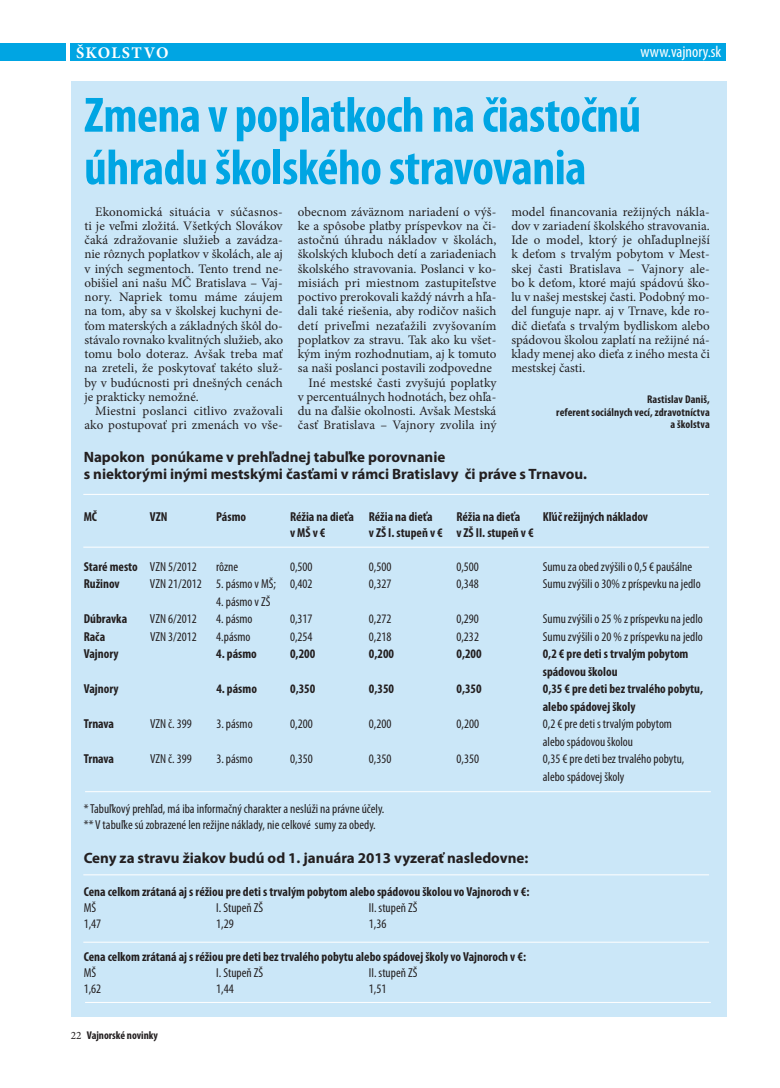
<style>
.page{position:relative;width:780px;height:1088px;background:#fff}
.page>*{position:absolute;margin:0;border:0;box-sizing:border-box;transform-origin:0 0}
.t1{font:700 condensed 50px/52.5px "Myriad Pro";letter-spacing:-.01em;color:#00a5e3}
.t2{font:condensed 16.25px "Myriad Pro";color:#fff}
.t3{font:700 16.25px "Minion Pro";letter-spacing:.08em;color:#fff}
.t4{font:700 15px/17.5px "Myriad Pro";color:#231f20}
.t5{font:13px/14.2px "Minion Pro";color:#231f20;text-align:justify}
.t6{font:condensed 13px/17.5px "Myriad Pro";color:#231f20}
.t7{font:700 condensed 13px/17.5px "Myriad Pro";color:#231f20}
.t8{font:700 condensed 11.25px/12.5px "Myriad Pro";letter-spacing:.01em;color:#231f20;text-align:right}
.s1{font-weight:400}
.s2{font-family:"Minion Pro";font-weight:400;font-stretch:normal}
</style>
<div class="page">
<div style="left:71px;top:82px;width:655px;height:935px;background:#cbe7f8"></div>
<div style="left:70px;top:43px;width:656px;height:17px;background:#00a5e3"></div>
<div style="left:0;top:43px;width:65px;height:17px;background:#00a5e3"></div>
<hr style="left:83px;top:494px;width:626px;height:1px;background:#fff">
<hr style="left:85px;top:791px;width:625px;height:1px;background:#fff">
<hr style="left:83px;top:874px;width:626px;height:1px;background:#fff">
<hr style="left:83px;top:942px;width:626px;height:1px;background:#fff">
<hr style="left:85px;top:1002px;width:625px;height:1px;background:#fff">
<hr style="left:83px;top:547px;width:626px;height:1px;background:#fff">
<p class="t3" style="left:76px;top:42px;width:94px">ŠKOLSTVO</p>
<p class="t2" style="left:640px;top:41px;width:82px">www.vajnory.sk</p>
<h1 class="t1" style="left:84px;top:88px;width:558px">Zmena v poplatkoch na čiastočnú úhradu školského stravovania</h1>
<p class="t5" style="left:84px;top:204px;width:200px;text-indent:11px">Ekonomická situácia v súčasnos&shy;ti je veľmi zložitá. Všetkých Slovákov čaká zdražovanie služieb a zavádza&shy;nie rôznych poplatkov v školách, ale aj v iných segmentoch. Tento trend ne&shy;obišiel ani našu MČ Bratislava – Vaj&shy;nory. Napriek tomu máme záujem na tom, aby sa v školskej kuchyni de&shy;ťom materských a základných škôl do&shy;stávalo rovnako kvalitných služieb, ako tomu bolo doteraz. Avšak treba mať na zreteli, že poskytovať takéto služ&shy;by v budúcnosti pri dnešných cenách je prakticky nemožné.</p>
<p class="t5" style="left:84px;top:404px;width:200px;text-align:right">Miestni poslanci citlivo zvažovali ako postupovať pri zmenách vo vše-</p>
<p class="t5" style="left:298px;top:204px;width:200px">obecnom záväznom nariadení o výš-</p>
<p class="t5" style="left:298px;top:219px;width:200px">ke a spôsobe platby príspevkov na či-</p>
<p class="t5" style="left:298px;top:233px;width:200px">astočnú úhradu nákladov v školách,</p>
<p class="t5" style="left:298px;top:247px;width:200px">školských kluboch detí a zariadeniach</p>
<p class="t5" style="left:298px;top:261px;width:200px">školského stravovania. Poslanci v ko-</p>
<p class="t5" style="left:298px;top:276px;width:200px">misiách pri miestnom zastupiteľstve</p>
<p class="t5" style="left:298px;top:290px;width:200px">poctivo prerokovali každý návrh a hľa-</p>
<p class="t5" style="left:298px;top:304px;width:200px">dali také riešenia, aby rodičov našich</p>
<p class="t5" style="left:298px;top:318px;width:200px">detí priveľmi nezaťažili zvyšovaním</p>
<p class="t5" style="left:298px;top:333px;width:200px">poplatkov za stravu. Tak ako ku všet-</p>
<p class="t5" style="left:298px;top:347px;width:200px">kým iným rozhodnutiam, aj k tomuto</p>
<p class="t5" style="left:298px;top:361px;width:195px">sa naši poslanci postavili zodpovedne</p>
<p class="t5" style="left:308px;top:375px;width:189px">Iné mestské časti zvyšujú poplatky</p>
<p class="t5" style="left:298px;top:390px;width:200px">v percentuálnych hodnotách, bez ohľa-</p>
<p class="t5" style="left:298px;top:404px;width:200px">du na ďalšie okolnosti. Avšak Mestská</p>
<p class="t5" style="left:298px;top:418px;width:200px">časť Bratislava – Vajnory zvolila iný</p>
<p class="t5" style="left:511px;top:204px;width:200px">model financovania režijných nákla&shy;dov v zariadení školského stravovania.<br>Ide o model, ktorý je ohľaduplnejší k deťom s trvalým pobytom v Mest&shy;skej časti Bratislava – Vajnory ale&shy;bo k deťom, ktoré majú spádovú ško&shy;lu v našej mestskej časti. Podobný mo&shy;del funguje napr. aj v Trnave, kde ro&shy;dič dieťaťa s trvalým bydliskom alebo spádovou školou zaplatí na režijné ná&shy;klady menej ako dieťa z iného mesta či mestskej časti.</p>
<p class="t8" style="left:556px;top:393px;width:155px">Rastislav Daniš,<br>referent sociálnych vecí, zdravotníctva a školstva</p>
<p class="t4" style="left:84px;top:447px;width:505px">Napokon ponúkame v prehľadnej tabuľke porovnanie<br>s niektorými inými mestskými časťami v rámci Bratislavy či práve s Trnavou.</p>
<p class="t7" style="left:84px;top:507px;width:15px">MČ</p>
<p class="t7" style="left:150px;top:507px;width:19px">VZN</p>
<p class="t7" style="left:216px;top:507px;width:31px">Pásmo</p>
<p class="t7" style="left:290px;top:507px;width:144px">Réžia na dieťa Réžia na dieťa</p>
<p class="t7" style="left:456px;top:507px;width:65px">Réžia na dieťa</p>
<p class="t7" style="left:542px;top:507px;width:107px">Kľúč režijných nákladov</p>
<p class="t7" style="left:290px;top:523px;width:37px">v MŠ v €</p>
<p class="t7" style="left:369px;top:523px;width:166px">v ZŠ I. stupeň v € v ZŠ II. stupeň v €</p>
<p class="t7" style="left:84px;top:557px;width:115px">Staré mesto <span class="s1">VZN 5/2012</span></p>
<p class="t6" style="left:216px;top:557px;width:23px">rôzne</p>
<p class="t6" style="left:290px;top:557px;width:24px">0,500</p>
<p class="t6" style="left:369px;top:557px;width:24px">0,500</p>
<p class="t6" style="left:456px;top:557px;width:24px">0,500</p>
<p class="t6" style="left:542px;top:557px;width:151px">Sumu za obed zvýšili o 0,5 € paušálne</p>
<p class="t7" style="left:84px;top:575px;width:38px">Ružinov</p>
<p class="t6" style="left:150px;top:575px;width:164px">VZN 21/2012 5. pásmo v MŠ; 0,402</p>
<p class="t6" style="left:369px;top:575px;width:24px">0,327</p>
<p class="t6" style="left:456px;top:575px;width:24px">0,348</p>
<p class="t6" style="left:542px;top:575px;width:159px">Sumu zvýšili o 30% z príspevku na jedlo</p>
<p class="t6" style="left:216px;top:592px;width:56px">4. pásmo v ZŠ</p>
<p class="t7" style="left:84px;top:610px;width:45px">Dúbravka</p>
<p class="t6" style="left:150px;top:610px;width:48px">VZN 6/2012</p>
<p class="t6" style="left:216px;top:610px;width:38px">4. pásmo</p>
<p class="t6" style="left:290px;top:610px;width:24px">0,317</p>
<p class="t6" style="left:369px;top:610px;width:24px">0,272</p>
<p class="t6" style="left:456px;top:610px;width:24px">0,290</p>
<p class="t6" style="left:542px;top:610px;width:161px">Sumu zvýšili o 25 % z príspevku na jedlo</p>
<p class="t7" style="left:84px;top:627px;width:23px">Rača</p>
<p class="t6" style="left:150px;top:627px;width:48px">VZN 3/2012</p>
<p class="t6" style="left:216px;top:627px;width:36px">4.pásmo</p>
<p class="t6" style="left:290px;top:627px;width:24px">0,254</p>
<p class="t6" style="left:369px;top:627px;width:24px">0,218</p>
<p class="t6" style="left:456px;top:627px;width:24px">0,232</p>
<p class="t6" style="left:542px;top:627px;width:161px">Sumu zvýšili o 20 % z príspevku na jedlo</p>
<p class="t7" style="left:84px;top:645px;width:36px">Vajnory</p>
<p class="t7" style="left:216px;top:645px;width:42px">4. pásmo</p>
<p class="t7" style="left:290px;top:645px;width:27px">0,200</p>
<p class="t7" style="left:369px;top:645px;width:27px">0,200</p>
<p class="t7" style="left:456px;top:645px;width:27px">0,200</p>
<p class="t7" style="left:542px;top:645px;width:147px">0,2 € pre deti s trvalým pobytom spádovou školou</p>
<p class="t7" style="left:84px;top:680px;width:36px">Vajnory</p>
<p class="t7" style="left:216px;top:680px;width:42px">4. pásmo</p>
<p class="t7" style="left:290px;top:680px;width:27px">0,350</p>
<p class="t7" style="left:369px;top:680px;width:27px">0,350</p>
<p class="t7" style="left:456px;top:680px;width:27px">0,350</p>
<p class="t7" style="left:542px;top:680px;width:162px">0,35 € pre deti bez trvalého pobytu, alebo spádovej školy</p>
<p class="t7" style="left:84px;top:715px;width:32px">Trnava</p>
<p class="t6" style="left:150px;top:715px;width:43px">VZN č. 399</p>
<p class="t6" style="left:216px;top:715px;width:38px">3. pásmo</p>
<p class="t6" style="left:290px;top:715px;width:24px">0,200</p>
<p class="t6" style="left:369px;top:715px;width:24px">0,200</p>
<p class="t6" style="left:456px;top:715px;width:24px">0,200</p>
<p class="t6" style="left:542px;top:715px;width:131px">0,2 € pre deti s trvalým pobytom alebo spádovou školou</p>
<p class="t7" style="left:84px;top:750px;width:32px">Trnava</p>
<p class="t6" style="left:150px;top:750px;width:43px">VZN č. 399</p>
<p class="t6" style="left:216px;top:750px;width:38px">3. pásmo</p>
<p class="t6" style="left:290px;top:750px;width:24px">0,350</p>
<p class="t6" style="left:369px;top:750px;width:24px">0,350</p>
<p class="t6" style="left:456px;top:750px;width:24px">0,350</p>
<p class="t6" style="left:543px;top:750px;width:143px">0,35 € pre deti bez trvalého pobytu, alebo spádovej školy</p>
<p class="t6" style="left:84px;top:800px;width:302px;line-height:16.2px">* Tabuľkový prehľad, má iba informačný charakter a neslúži na právne účely. ** V tabuľke sú zobrazené len režijne náklady, nie celkové sumy za obedy.</p>
<p class="t4" style="left:84px;top:849px;width:446px">Ceny za stravu žiakov budú od 1. januára 2013 vyzerať nasledovne:</p>
<p class="t7" style="left:84px;top:882px;width:447px">Cena celkom zrátaná aj s réžiou pre deti s trvalým pobytom alebo spádovou školou vo Vajnoroch v €:</p>
<p class="t6" style="left:84px;top:898px;width:14px">MŠ</p>
<p class="t6" style="left:216px;top:898px;width:48px">I. Stupeň ZŠ</p>
<p class="t6" style="left:369px;top:898px;width:50px">II. stupeň ZŠ</p>
<p class="t6" style="left:84px;top:915px;width:19px">1,47</p>
<p class="t6" style="left:216px;top:915px;width:19px">1,29</p>
<p class="t6" style="left:369px;top:915px;width:19px">1,36</p>
<p class="t7" style="left:84px;top:947px;width:444px">Cena celkom zrátaná aj s réžiou pre deti bez trvalého pobytu alebo spádovej školy vo Vajnoroch v €:</p>
<p class="t6" style="left:84px;top:963px;width:14px">MŠ</p>
<p class="t6" style="left:216px;top:963px;width:48px">I. Stupeň ZŠ</p>
<p class="t6" style="left:369px;top:963px;width:50px">II. stupeň ZŠ</p>
<p class="t6" style="left:84px;top:980px;width:19px">1,62</p>
<p class="t6" style="left:216px;top:980px;width:19px">1,44</p>
<p class="t6" style="left:369px;top:980px;width:19px">1,51</p>
<p class="t8" style="left:71px;top:1028px;width:89px"><span class="s2">22</span> Vajnorské novinky</p>
</div>
